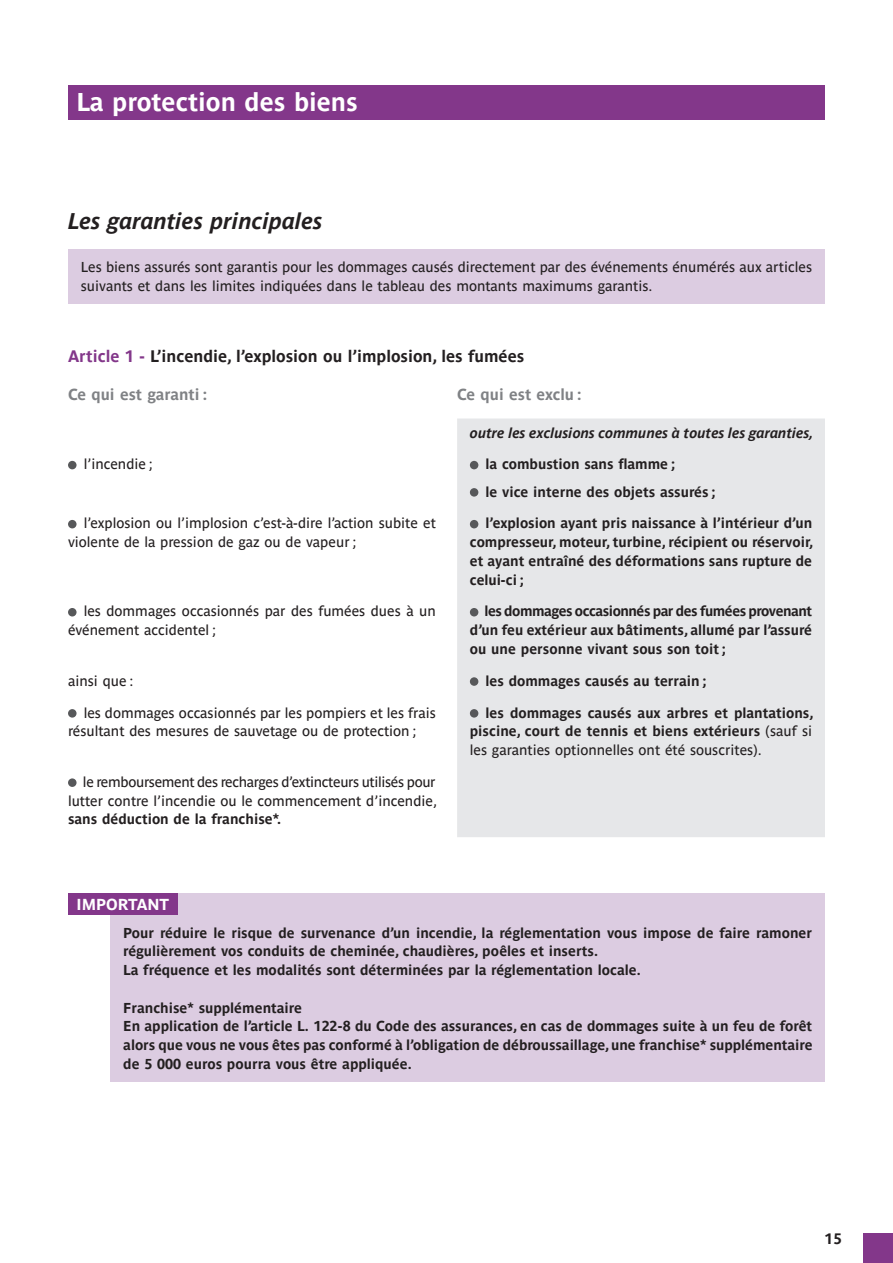
<style>
.page{position:relative;width:893px;height:1263px;background:#fff}
.page>*{position:absolute;margin:0;border:0;box-sizing:border-box;transform-origin:0 0}
.t1{font:700 25.5px "Parisine Ptf";color:#fff}
.t2{font:italic 700 22.5px "Parisine Ptf";color:#231f20}
.t3{font:700 16.5px "Parisine Ptf";color:#231f20}
.t4{font:700 15.75px "Parisine Ptf";color:#808285}
.t5{font:700 15.75px "Parisine Ptf";color:#fff}
.t6{font:700 15px "Parisine Ptf";color:#231f20}
.t7{font:700 14.25px/18.8px "Parisine Ptf";color:#231f20}
.t8{font:14.25px/18.8px "Parisine Ptf";color:#231f20}
.t9{font:14.25px/18.8px "Parisine Ptf";letter-spacing:-.025em;color:#231f20;text-align:right}
.t10{font:italic 700 14.25px "Parisine Ptf";color:#231f20}
.s1{color:#83378a}
.s2{font-weight:400}
</style>
<div class="page">
<div style="left:863px;top:1233px;width:30px;height:30px;background:#83378a"></div>
<div style="left:68px;top:85px;width:757px;height:34px;background:#83378a"></div>
<div style="left:68px;top:249px;width:757px;height:55px;background:#dccce1"></div>
<div style="left:457px;top:418px;width:368px;height:419px;background:#e6e7e9"></div>
<div style="left:68px;top:461px;width:9px;height:8px;background:#57585a;border-radius:50%"></div>
<div style="left:470px;top:461px;width:8px;height:8px;background:#57585a;border-radius:50%"></div>
<div style="left:470px;top:488px;width:8px;height:9px;background:#57585a;border-radius:50%"></div>
<div style="left:68px;top:520px;width:9px;height:8px;background:#57585a;border-radius:50%"></div>
<div style="left:470px;top:520px;width:8px;height:8px;background:#57585a;border-radius:50%"></div>
<div style="left:68px;top:608px;width:9px;height:8px;background:#57585a;border-radius:50%"></div>
<div style="left:470px;top:608px;width:8px;height:8px;background:#57585a;border-radius:50%"></div>
<div style="left:470px;top:677px;width:8px;height:9px;background:#57585a;border-radius:50%"></div>
<div style="left:68px;top:709px;width:9px;height:9px;background:#57585a;border-radius:50%"></div>
<div style="left:470px;top:709px;width:8px;height:9px;background:#57585a;border-radius:50%"></div>
<div style="left:68px;top:778px;width:9px;height:9px;background:#57585a;border-radius:50%"></div>
<div style="left:111px;top:893px;width:714px;height:188px;background:#dccce1"></div>
<div style="left:68px;top:893px;width:110px;height:22px;background:#83378a"></div>
<h1 class="t1" style="left:77px;top:83px;width:283px">La protection des biens</h1>
<h2 class="t2" style="left:68px;top:204px;width:256px">Les garanties principales</h2>
<p class="t8" style="left:81px;top:256px;width:733px">Les biens assurés sont garantis pour les dommages causés directement par des événements énumérés aux articles suivants et dans les limites indiquées dans le tableau des montants maximums garantis.</p>
<p class="t3" style="left:68px;top:344px;width:458px"><span class="s1">Article 1 -</span> L’incendie, l’explosion ou l’implosion, les fumées</p>
<p class="t4" style="left:68px;top:383px;width:141px">Ce qui est garanti :</p>
<p class="t4" style="left:457px;top:383px;width:126px">Ce qui est exclu :</p>
<p class="t10" style="left:470px;top:422px;width:345px">outre les exclusions communes à toutes les garanties,</p>
<p class="t8" style="left:84px;top:454px;width:71px">l’incendie ;</p>
<p class="t7" style="left:485px;top:449px;width:232px;line-height:27.3px">la combustion sans flamme ;<br>le vice interne des objets assurés ;</p>
<p class="t8" style="left:68px;top:513px;width:369px;text-indent:16px">l’explosion ou l’implosion c’est-à-dire l’action subite et violente de la pression de gaz ou de vapeur ;</p>
<p class="t7" style="left:470px;top:513px;width:345px;text-align:justify;text-indent:16px">l’explosion ayant pris naissance à l’intérieur d’un compresseur, moteur, turbine, récipient ou réservoir, et ayant entraîné des déformations sans rupture de celui-ci ;</p>
<p class="t8" style="left:68px;top:601px;width:369px;text-indent:16px">les dommages occasionnés par des fumées dues à un événement accidentel ;</p>
<p class="t7" style="left:470px;top:601px;width:344px;text-align:justify;text-indent:15px">les dommages occasionnés par des fumées provenant d’un feu extérieur aux bâtiments, allumé par l’assuré ou une personne vivant sous son toit ;</p>
<p class="t8" style="left:68px;top:670px;width:67px">ainsi que :</p>
<p class="t7" style="left:485px;top:670px;width:222px">les dommages causés au terrain ;</p>
<p class="t8" style="left:68px;top:702px;width:369px;text-indent:16px">les dommages occasionnés par les pompiers et les frais résultant des mesures de sauvetage ou de protection ;</p>
<p class="t7" style="left:470px;top:702px;width:345px;text-align:justify;text-indent:16px">les dommages causés aux arbres et plantations, piscine, court de tennis et biens extérieurs <span class="s2">(sauf si les garanties optionnelles ont été souscrites).</span></p>
<p class="t9" style="left:68px;top:771px;width:370px">le remboursement des recharges d’extincteurs utilisés pour lutter contre l’incendie ou le commencement d’incendie,</p>
<p class="t7" style="left:68px;top:809px;width:215px">sans déduction de la franchise*.</p>
<p class="t5" style="left:77px;top:892px;width:94px">IMPORTANT</p>
<p class="t7" style="left:123px;top:922px;width:690px">Pour réduire le risque de survenance d’un incendie, la réglementation vous impose de faire ramoner régulièrement vos conduits de cheminée, chaudières, poêles et inserts.<br>La fréquence et les modalités sont déterminées par la réglementation locale.</p>
<p class="t7" style="left:123px;top:997px;width:691px">Franchise* supplémentaire<br>En application de l’article L. 122-8 du Code des assurances, en cas de dommages suite à un feu de forêt alors que vous ne vous êtes pas conformé à l’obligation de débroussaillage, une franchise* supplémentaire de 5 000 euros pourra vous être appliquée.</p>
<p class="t6" style="left:825px;top:1227px;width:18px">15</p>
</div>
